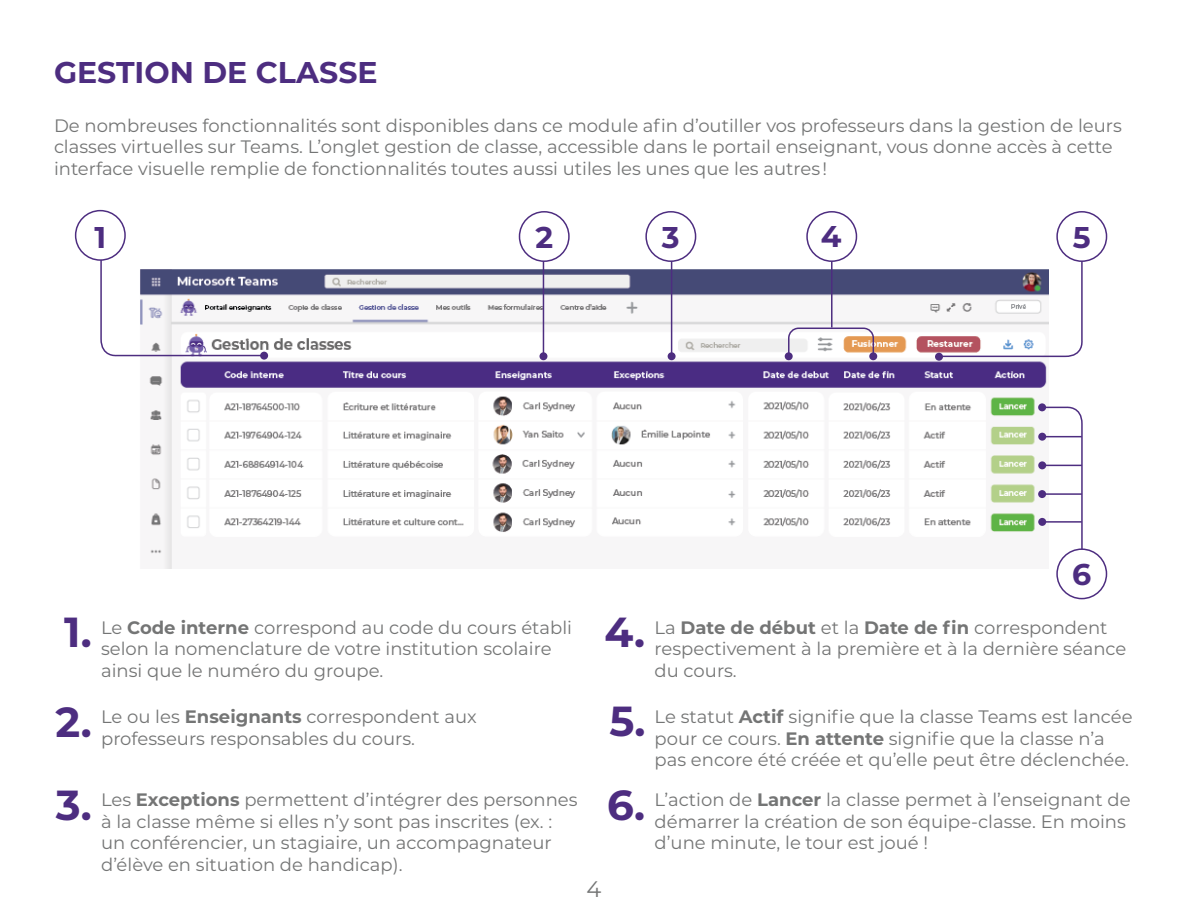
<style>
.page{position:relative;width:1188px;height:918px;background:#fff}
.page>*{position:absolute;margin:0;border:0;box-sizing:border-box;transform-origin:0 0}
.Titre{font:700 42px "Montserrat";color:#4d2d80}
.Titre-2{font:700 30px "Montserrat";color:#4d2d80}
.t1{font:22.5px "Montserrat";color:#747575}
.Body{font:18px/21.6px "Montserrat";color:#747575}
.s1{font-weight:700}
</style>
<div class="page">
<img style="left:149px;top:269px;width:898px;height:300px">
<div style="left:1038px;top:403px;width:8px;height:8px;background:#4d2d80;border-radius:50%"></div>
<div style="left:1038px;top:433px;width:8px;height:8px;background:#4d2d80;border-radius:50%"></div>
<div style="left:1038px;top:461px;width:8px;height:8px;background:#4d2d80;border-radius:50%"></div>
<svg style="left:1038px;top:490px;width:8px;height:8px"></svg>
<svg style="left:1038px;top:518px;width:8px;height:8px"></svg>
<svg style="left:1041px;top:406px;width:42px;height:163px"></svg>
<hr style="left:1042px;top:436px;width:40px;height:1px;background:#4d2d80">
<hr style="left:1042px;top:465px;width:40px;height:1px;background:#4d2d80">
<hr style="left:1042px;top:493px;width:40px;height:2px;background:#4d2d80">
<hr style="left:1042px;top:521px;width:40px;height:2px;background:#4d2d80">
<div style="left:668px;top:352px;width:8px;height:8px;background:#4d2d80;border-radius:50%"></div>
<hr style="left:671px;top:216px;width:1px;height:140px;background:#4d2d80">
<div style="left:539px;top:352px;width:8px;height:8px;background:#4d2d80;border-radius:50%"></div>
<hr style="left:543px;top:214px;width:1px;height:140px;background:#4d2d80">
<div style="left:520px;top:212px;width:49px;height:49px;background:#fff;border-radius:50%"></div>
<div style="left:519px;top:211px;width:51px;height:51px;border:2px solid #4d2d80;border-radius:50%"></div>
<div style="left:646px;top:212px;width:50px;height:49px;background:#fff;border-radius:50%"></div>
<div style="left:645px;top:211px;width:51px;height:51px;border:2px solid #4d2d80;border-radius:50%"></div>
<div style="left:260px;top:352px;width:8px;height:8px;background:#4d2d80;border-radius:50%"></div>
<div style="left:1057px;top:549px;width:50px;height:50px;background:#fff;border-radius:50%"></div>
<div style="left:1056px;top:548px;width:51px;height:51px;border:2px solid #4d2d80;border-radius:50%"></div>
<div style="left:935px;top:353px;width:8px;height:8px;background:#4d2d80;border-radius:50%"></div>
<svg style="left:787px;top:327px;width:88px;height:29px"></svg>
<div style="left:869px;top:352px;width:8px;height:8px;background:#4d2d80;border-radius:50%"></div>
<div style="left:785px;top:352px;width:8px;height:8px;background:#4d2d80;border-radius:50%"></div>
<hr style="left:831px;top:233px;width:2px;height:95px;background:#4d2d80">
<div style="left:807px;top:212px;width:49px;height:49px;background:#fff;border-radius:50%"></div>
<div style="left:806px;top:211px;width:51px;height:51px;border:2px solid #4d2d80;border-radius:50%"></div>
<svg style="left:938px;top:212px;width:145px;height:146px"></svg>
<div style="left:1057px;top:212px;width:50px;height:49px;background:#fff;border-radius:50%"></div>
<div style="left:1056px;top:211px;width:51px;height:51px;border:2px solid #4d2d80;border-radius:50%"></div>
<svg style="left:100px;top:211px;width:164px;height:146px"></svg>
<div style="left:76px;top:211px;width:49px;height:49px;background:#fff;border-radius:50%"></div>
<div style="left:75px;top:210px;width:51px;height:51px;border:2px solid #4d2d80;border-radius:50%"></div>
<p class="Titre-2" style="left:54px;top:51px;width:325px">GESTION DE CLASSE</p>
<p class="Body" style="left:54px;top:114px;width:1069px">De nombreuses fonctionnalités sont disponibles dans ce module afin d’outiller vos professeurs dans la gestion de leurs classes virtuelles sur Teams. L’onglet gestion de classe, accessible dans le portail enseignant, vous donne accès à cette interface visuelle remplie de fonctionnalités toutes aussi utiles les unes que les autres !</p>
<p class="Titre-2" style="left:821px;top:215px;width:22px">4</p>
<p class="Titre-2" style="left:535px;top:216px;width:19px">2</p>
<p class="Titre-2" style="left:662px;top:216px;width:19px">3</p>
<p class="Titre-2" style="left:94px;top:216px;width:13px">1</p>
<p class="Titre-2" style="left:1073px;top:215px;width:19px">5</p>
<p class="Titre-2" style="left:1072px;top:553px;width:21px">6</p>
<p class="Titre" style="left:64px;top:602px;width:29px">1.</p>
<p class="Titre" style="left:56px;top:691px;width:38px">2.</p>
<p class="Body" style="left:101px;top:616px;width:472px">Le <span class="s1">Code interne</span> correspond au code du cours établi selon la nomenclature de votre institution scolaire ainsi que le numéro du groupe.</p>
<p class="Body" style="left:101px;top:705px;width:377px">Le ou les <span class="s1">Enseignants</span> correspondent aux professeurs responsables du cours.</p>
<p class="Titre" style="left:605px;top:602px;width:42px">4.</p>
<p class="Titre" style="left:609px;top:691px;width:37px">5.</p>
<p class="Titre" style="left:56px;top:774px;width:37px">3.</p>
<p class="Body" style="left:101px;top:788px;width:478px">Les <span class="s1">Exceptions</span> permettent d’intégrer des personnes à la classe même si elles n’y sont pas inscrites (ex. : un conférencier, un stagiaire, un accompagnateur d’élève en situation de handicap).</p>
<p class="Titre" style="left:607px;top:774px;width:40px">6.</p>
<p class="t1" style="left:587px;top:873px;width:16px">4</p>
<p class="Body" style="left:655px;top:616px;width:473px">La <span class="s1">Date de début</span> et la <span class="s1">Date de fin</span> correspondent respectivement à la première et à la dernière séance du cours.</p>
<p class="Body" style="left:655px;top:705px;width:480px">Le statut <span class="s1">Actif</span> signifie que la classe Teams est lancée pour ce cours. <span class="s1">En attente</span> signifie que la classe n’a pas encore été créée et qu’elle peut être déclenchée.</p>
<p class="Body" style="left:655px;top:788px;width:477px">L’action de <span class="s1">Lancer</span> la classe permet à l’enseignant de démarrer la création de son équipe-classe. En moins d’une minute, le tour est joué !</p>
</div>
